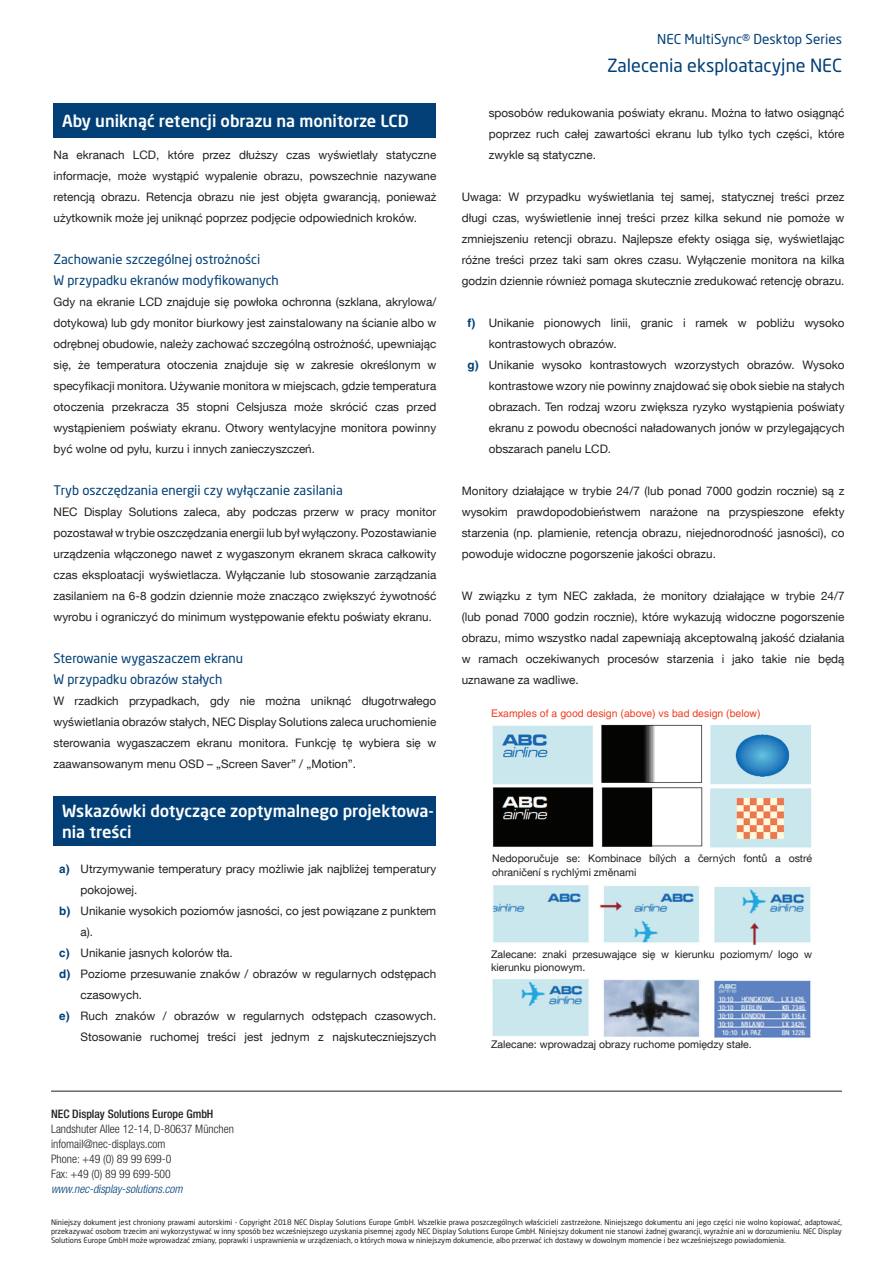
<style>
.page{position:relative;width:893px;height:1263px;background:#fff}
.page>*{position:absolute;margin:0;border:0;box-sizing:border-box;transform-origin:0 0}
.t1{font:18px "Neo Sans Pro";color:#013f76}
.t2{font:500 16.5px/21px "Neo Sans Pro";color:#fff}
.t3{font:13.5px "Neo Sans Pro";color:#013f76}
.t4{font:13.05px "Neo Sans Pro";color:#013f76}
.t5{font:11.7px/21px "Helvetica Neue LT Com";color:#231f20;text-align:justify}
.t6{font:300 condensed 11.7px "Helvetica Neue LT Pro";color:#231f20}
.t7{font:500 condensed 11.7px "Helvetica Neue LT Pro";color:#231f20}
.t8{font:italic 300 condensed 11.7px "Helvetica Neue LT Std";color:#013f76}
.t9{font:10.5px/13.5px "Helvetica Neue LT Com";color:#231f20}
.Paragraph_Style2{font:10.5px "Helvetica LT Std";color:#ef3e22}
.t10{font:7.5px/9px "Neo Sans Pro";color:#231f20;text-align:justify}
.s1{font-family:"Helvetica LT Std";font-weight:700;color:#013f76}
</style>
<div class="page">
<hr style="left:51px;top:1091px;width:791px;height:1px;background:#231f20">
<div style="left:54px;top:103px;width:382px;height:35px;background:#013f76"></div>
<div style="left:54px;top:797px;width:382px;height:49px;background:#013f76"></div>
<img style="left:493px;top:725px;width:100px;height:59px">
<img style="left:602px;top:724px;width:101px;height:59px">
<img style="left:710px;top:725px;width:101px;height:59px">
<img style="left:493px;top:787px;width:101px;height:60px">
<img style="left:602px;top:787px;width:101px;height:60px">
<img style="left:710px;top:788px;width:101px;height:60px">
<img style="left:492px;top:885px;width:319px;height:60px">
<img style="left:492px;top:979px;width:319px;height:59px">
<p class="t2" style="left:62px;top:110px;width:348px">Aby uniknąć retencji obrazu na monitorze LCD</p>
<p class="t5" style="left:54px;top:144px;width:384px">Na ekranach LCD, które przez dłuższy czas wyświetlały statyczne informacje, może wystąpić wypalenie obrazu, powszechnie nazywane retencją obrazu. Retencja obrazu nie jest objęta gwarancją, ponieważ użytkownik może jej uniknąć poprzez podjęcie odpowiednich kroków.</p>
<p class="t4" style="left:54px;top:251px;width:208px">Zachowanie szczególnej ostrożności</p>
<p class="t4" style="left:54px;top:272px;width:227px">W przypadku ekranów modyfikowanych</p>
<p class="t5" style="left:54px;top:291px;width:384px">Gdy na ekranie LCD znajduje się powłoka ochronna (szklana, akrylowa/ dotykowa) lub gdy monitor biurkowy jest zainstalowany na ścianie albo w odrębnej obudowie, należy zachować szczególną ostrożność, upewniając się, że temperatura otoczenia znajduje się w zakresie określonym w specyfikacji monitora. Używanie monitora w miejscach, gdzie temperatura otoczenia przekracza 35 stopni Celsjusza może skrócić czas przed wystąpieniem poświaty ekranu. Otwory wentylacyjne monitora powinny być wolne od pyłu, kurzu i innych zanieczyszczeń.</p>
<p class="t4" style="left:54px;top:482px;width:291px">Tryb oszczędzania energii czy wyłączanie zasilania</p>
<p class="t5" style="left:54px;top:501px;width:384px">NEC Display Solutions zaleca, aby podczas przerw w pracy monitor pozostawał w trybie oszczędzania energii lub był wyłączony. Pozostawianie urządzenia włączonego nawet z wygaszonym ekranem skraca całkowity czas eksploatacji wyświetlacza. Wyłączanie lub stosowanie zarządzania zasilaniem na 6-8 godzin dziennie może znacząco zwiększyć żywotność wyrobu i ograniczyć do minimum występowanie efektu poświaty ekranu.</p>
<p class="t4" style="left:54px;top:650px;width:191px">Sterowanie wygaszaczem ekranu</p>
<p class="t4" style="left:54px;top:671px;width:170px">W przypadku obrazów stałych</p>
<p class="t5" style="left:54px;top:690px;width:384px">W rzadkich przypadkach, gdy nie można uniknąć długotrwałego wyświetlania obrazów stałych, NEC Display Solutions zaleca uruchomienie sterowania wygaszaczem ekranu monitora. Funkcję tę wybiera się w zaawansowanym menu OSD – „Screen Saver” / „Motion”.</p>
<p class="t2" style="left:62px;top:800px;width:373px">Wskazówki dotyczące zoptymalnego projektowa&shy;nia treści</p>
<p class="t5" style="left:81px;top:858px;width:357px;text-indent:-21px"><span class="s1">a)</span> Utrzymywanie temperatury pracy możliwie jak najbliżej temperatury pokojowej.</p>
<p class="t5" style="left:81px;top:900px;width:357px;text-indent:-21px"><span class="s1">b)</span> Unikanie wysokich poziomów jasności, co jest powiązane z punktem a).</p>
<p class="t5" style="left:59px;top:942px;width:175px"><span class="s1">c)</span> Unikanie jasnych kolorów tła.</p>
<p class="t5" style="left:81px;top:963px;width:357px;text-indent:-21px"><span class="s1">d)</span> Poziome przesuwanie znaków / obrazów w regularnych odstępach czasowych.</p>
<p class="t5" style="left:59px;top:1005px;width:378px;text-align:right"><span class="s1">e)</span> Ruch znaków / obrazów w regularnych odstępach czasowych.<br>Stosowanie ruchomej treści jest jednym z najskuteczniejszych</p>
<p class="t3" style="left:657px;top:31px;width:186px">NEC MultiSync® Desktop Series</p>
<p class="t1" style="left:607px;top:54px;width:236px">Zalecenia eksploatacyjne NEC</p>
<p class="t5" style="left:489px;top:102px;width:357px">sposobów redukowania poświaty ekranu. Można to łatwo osiągnąć poprzez ruch całej zawartości ekranu lub tylko tych części, które zwykle są statyczne.</p>
<p class="t5" style="left:462px;top:186px;width:384px">Uwaga: W przypadku wyświetlania tej samej, statycznej treści przez długi czas, wyświetlenie innej treści przez kilka sekund nie pomoże w zmniejszeniu retencji obrazu. Najlepsze efekty osiąga się, wyświetlając różne treści przez taki sam okres czasu. Wyłączenie monitora na kilka godzin dziennie również pomaga skutecznie zredukować retencję obrazu.</p>
<p class="t5" style="left:489px;top:312px;width:357px;text-indent:-21px"><span class="s1">f)</span> Unikanie pionowych linii, granic i ramek w pobliżu wysoko kontrastowych obrazów.</p>
<p class="t5" style="left:489px;top:354px;width:357px;text-indent:-21px"><span class="s1">g)</span> Unikanie wysoko kontrastowych wzorzystych obrazów. Wysoko kontrastowe wzory nie powinny znajdować się obok siebie na stałych obrazach. Ten rodzaj wzoru zwiększa ryzyko wystąpienia poświaty ekranu z powodu obecności naładowanych jonów w przylegających obszarach panelu LCD.</p>
<p class="t5" style="left:462px;top:480px;width:384px">Monitory działające w trybie 24/7 (lub ponad 7000 godzin rocznie) są z wysokim prawdopodobieństwem narażone na przyspieszone efekty starzenia (np. plamienie, retencja obrazu, niejednorodność jasności), co powoduje widoczne pogorszenie jakości obrazu.</p>
<p class="t5" style="left:462px;top:585px;width:384px">W związku z tym NEC zakłada, że monitory działające w trybie 24/7 (lub ponad 7000 godzin rocznie), które wykazują widoczne pogorszenie obrazu, mimo wszystko nadal zapewniają akceptowalną jakość działania w ramach oczekiwanych procesów starzenia i jako takie nie będą uznawane za wadliwe.</p>
<p class="Paragraph_Style2" style="left:491px;top:707px;width:271px">Examples of a good design (above) vs bad design (below)</p>
<p class="t9" style="left:492px;top:852px;width:321px">Nedoporučuje se: Kombinace bílých a černých fontů a ostré ohraničení s rychlými změnami</p>
<p class="t9" style="left:491px;top:947px;width:323px">Zalecane: znaki przesuwające się w kierunku poziomym/ logo w kierunku pionowym.</p>
<p class="t9" style="left:491px;top:1037px;width:262px">Zalecane: wprowadzaj obrazy ruchome pomiędzy stałe.</p>
<p class="t7" style="left:51px;top:1107px;width:164px">NEC Display Solutions Europe GmbH</p>
<p class="t6" style="left:51px;top:1122px;width:184px">Landshuter Allee 12-14, D-80637 München</p>
<p class="t6" style="left:51px;top:1137px;width:116px">infomail@nec-displays.com</p>
<p class="t6" style="left:51px;top:1152px;width:122px">Phone: +49 (0) 89 99 699-0</p>
<p class="t6" style="left:51px;top:1167px;width:121px">Fax: +49 (0) 89 99 699-500</p>
<p class="t8" style="left:51px;top:1182px;width:133px">www.nec-display-solutions.com</p>
<p class="t10" style="left:51px;top:1218px;width:792px">Niniejszy dokument jest chroniony prawami autorskimi - Copyright 2018 NEC Display Solutions Europe GmbH. Wszelkie prawa poszczególnych właścicieli zastrzeżone. Niniejszego dokumentu ani jego części nie wolno kopiować, adaptować, przekazywać osobom trzecim ani wykorzystywać w inny sposób bez wcześniejszego uzyskania pisemnej zgody NEC Display Solutions Europe GmbH. Niniejszy dokument nie stanowi żadnej gwarancji, wyraźnie ani w dorozumieniu. NEC Display Solutions Europe GmbH może wprowadzać zmiany, poprawki i usprawnienia w urządzeniach, o których mowa w niniejszym dokumencie, albo przerwać ich dostawy w dowolnym momencie i bez wcześniejszego powiadomienia.</p>
</div>
